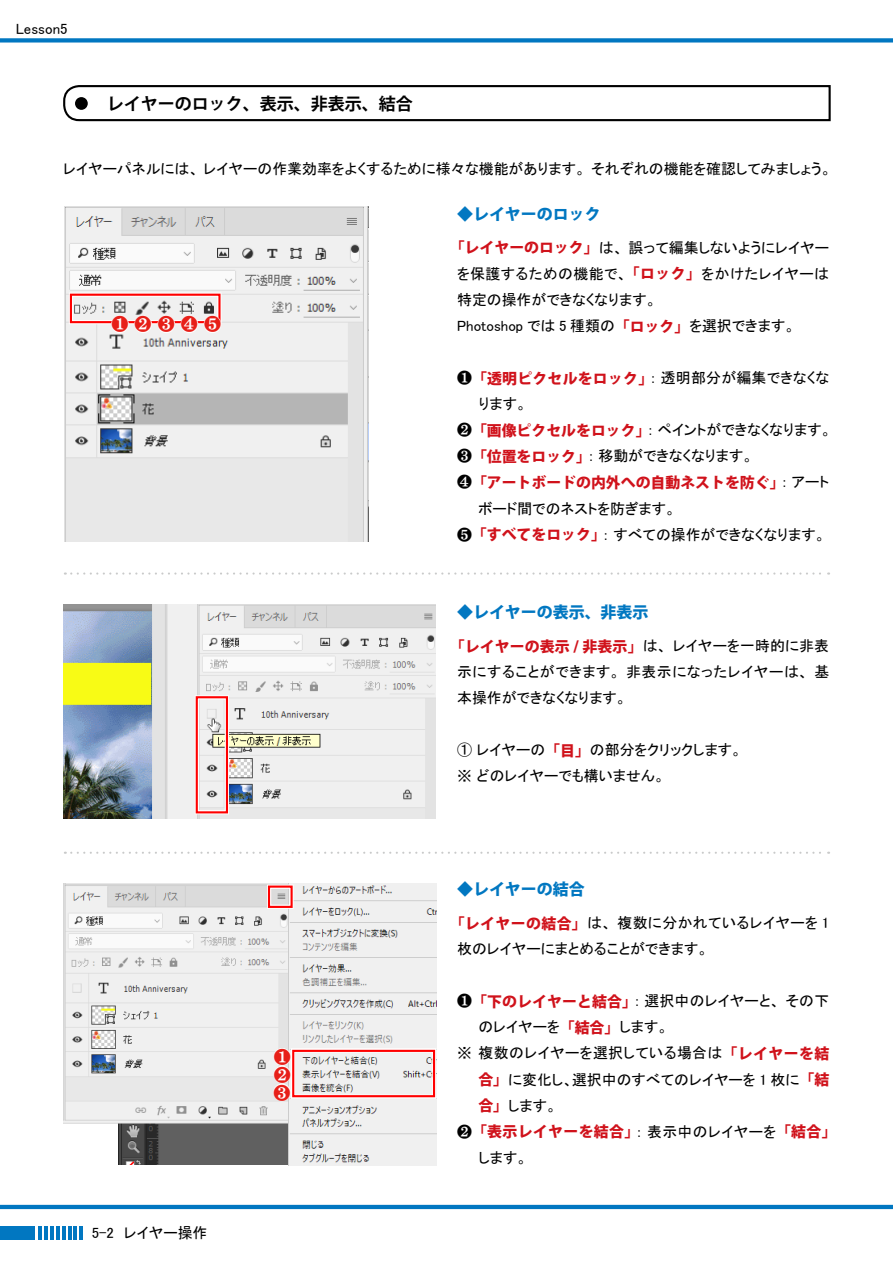
<style>
.page{position:relative;width:893px;height:1263px;background:#fff}
.page>*{position:absolute;margin:0;border:0;box-sizing:border-box;transform-origin:0 0}
.t1{font:700 16.95px "Koz Go Pro";color:#000}
.t2{font:16.95px/17.9px "MS P Gothic";letter-spacing:.36em;color:#e71f18;text-align:justify}
.t3{font:800 15.9px "Koz Go Pro";color:#0177c1}
.t4{font:14.85px/26.1px "MS P Gothic";color:#000}
.t5{font:800 14.85px "Koz Go Pro";color:#d0121b}
.t6{font:14.85px/26.1px "MS P Gothic";letter-spacing:.04em;color:#000}
.t7{font:800 14.85px "Koz Go Pro";letter-spacing:.025em;color:#d0121b}
.t8{font:14.85px "MS P Gothic";letter-spacing:.03em;color:#000}
.s1{font-family:"Koz Go Pro";font-weight:800;color:#d0121b}
.s2{font-family:"MS P Gothic";font-weight:400;color:#000}
</style>
<div class="page">
<div style="left:0;top:1226px;width:35px;height:13px;background:#0177c1"></div>
<hr style="left:38px;top:1226px;width:4px;height:13px;background:#0177c1">
<svg style="left:44px;top:1226px;width:39px;height:13px"></svg>
<hr style="left:0;top:1205px;width:893px;height:4px;background:#0177c1">
<div style="left:0;top:38px;width:893px;height:5px;background:#0177c1"></div>
<img style="left:64px;top:883px;width:224px;height:282px">
<img style="left:288px;top:883px;width:148px;height:282px">
<img style="left:64px;top:604px;width:372px;height:215px">
<img style="left:65px;top:206px;width:304px;height:336px">
<svg style="left:65px;top:572px;width:764px;height:3px"></svg>
<svg style="left:65px;top:852px;width:764px;height:2px"></svg>
<svg style="left:63px;top:85px;width:768px;height:37px"></svg>
<div style="left:75px;top:97px;width:13px;height:13px;background:#000;border-radius:50%"></div>
<div style="left:195px;top:695px;width:34px;height:119px;border:4px solid #fff"></div>
<div style="left:196px;top:696px;width:32px;height:117px;border:2px solid #f00"></div>
<div style="left:69px;top:293px;width:153px;height:31px;border:4px solid #fff"></div>
<div style="left:70px;top:294px;width:151px;height:29px;border:2px solid #f00"></div>
<div style="left:111px;top:315px;width:18px;height:18px;background:#fff;border-radius:50%"></div>
<div style="left:134px;top:315px;width:18px;height:18px;background:#fff;border-radius:50%"></div>
<div style="left:157px;top:315px;width:18px;height:18px;background:#fff;border-radius:50%"></div>
<div style="left:181px;top:315px;width:17px;height:18px;background:#fff;border-radius:50%"></div>
<div style="left:204px;top:315px;width:17px;height:18px;background:#fff;border-radius:50%"></div>
<div style="left:267px;top:885px;width:27px;height:24px;border:4px solid #fff"></div>
<div style="left:268px;top:885px;width:25px;height:23px;border:2px solid #f00"></div>
<div style="left:291px;top:1048px;width:145px;height:51px;border:4px solid #fff"></div>
<div style="left:292px;top:1050px;width:143px;height:47px;border:2px solid #f00"></div>
<div style="left:273px;top:1048px;width:18px;height:18px;background:#fff;border-radius:50%"></div>
<div style="left:273px;top:1066px;width:18px;height:17px;background:#fff;border-radius:50%"></div>
<div style="left:273px;top:1083px;width:18px;height:18px;background:#fff;border-radius:50%"></div>
<p class="t4" style="left:16px;top:15px;width:53px">Lesson5</p>
<p class="t1" style="left:107px;top:92px;width:308px">レイヤーのロック、表示、非表示、結合</p>
<p class="t4" style="left:63px;top:156px;width:770px">レイヤーパネルには、レイヤーの作業効率をよくするために様々な機能があります。それぞれの機能を確認してみましょう。</p>
<p class="t3" style="left:457px;top:204px;width:145px">◆レイヤーのロック</p>
<p class="t4" style="left:457px;top:235px;width:374px;text-indent:-7px"><span class="s1">「レイヤーのロック」</span>は、誤って編集しないようにレイヤーを保護するための機能で、<span class="s1">「ロック」</span>をかけたレイヤーは特定の操作ができなくなります。<br>Photoshop では 5 種類の<span class="s1">「ロック」</span>を選択できます。</p>
<p class="t4" style="left:457px;top:365px;width:374px">❶<span class="s1">「透明ピクセルをロック」</span>：透明部分が編集できなくな</p>
<p class="t4" style="left:478px;top:391px;width:50px">ります。</p>
<p class="t4" style="left:457px;top:417px;width:376px">❷<span class="s1">「画像ピクセルをロック」</span>：ペイントができなくなります。</p>
<p class="t4" style="left:457px;top:443px;width:298px">❸<span class="s1">「位置をロック」</span>：移動ができなくなります。</p>
<p class="t5" style="left:457px;top:473px;width:374px"><span class="s2">❹</span>「アートボードの内外への自動ネストを防ぐ」<span class="s2">：アート</span></p>
<p class="t4" style="left:457px;top:495px;width:370px;text-indent:21px">ボード間でのネストを防ぎます。<br>❺<span class="s1">「すべてをロック」</span>：すべての操作ができなくなります。</p>
<p class="t2" style="left:111px;top:315px;width:111px">❶❷❸❹❺</p>
<p class="t4" style="left:92px;top:1219px;width:117px">5-2　レイヤー操作</p>
<p class="t2" style="left:273px;top:1048px;width:19px">❶<br>❷<br>❸</p>
<p class="t3" style="left:457px;top:602px;width:193px">◆レイヤーの表示、非表示</p>
<p class="t5" style="left:450px;top:636px;width:381px">「レイヤーの表示 / 非表示」<span class="s2">は、レイヤーを一時的に非表</span></p>
<p class="t6" style="left:457px;top:659px;width:374px">示にすることができます。非表示になったレイヤーは、基本操作ができなくなります。</p>
<p class="t4" style="left:457px;top:737px;width:286px">① レイヤーの<span class="s1">「目」</span>の部分をクリックします。※ どのレイヤーでも構いません。</p>
<p class="t3" style="left:457px;top:879px;width:129px">◆レイヤーの結合</p>
<p class="t4" style="left:457px;top:910px;width:374px;text-indent:-7px"><span class="s1">「レイヤーの結合」</span>は、複数に分かれているレイヤーを 1枚のレイヤーにまとめることができます。</p>
<p class="t4" style="left:457px;top:988px;width:374px">❶<span class="s1">「下のレイヤーと結合」</span>：選択中のレイヤーと、その下</p>
<p class="t4" style="left:478px;top:1014px;width:191px">のレイヤーを<span class="s1">「結合」</span>します。</p>
<p class="t8" style="left:457px;top:1046px;width:374px">※ 複数のレイヤーを選択している場合は<span class="s1">「レイヤーを結</span></p>
<p class="t4" style="left:478px;top:1066px;width:352px"><span class="s1">合」</span>に変化し、選択中のすべてのレイヤーを 1 枚に<span class="s1">「結</span></p>
<p class="t4" style="left:478px;top:1092px;width:80px"><span class="s1">合」</span>します。</p>
<p class="t7" style="left:457px;top:1122px;width:381px"><span class="s2">❷</span>「表示レイヤーを結合」<span class="s2">：表示中のレイヤーを</span>「結合」</p>
<p class="t4" style="left:478px;top:1144px;width:50px">します。</p>
</div>
